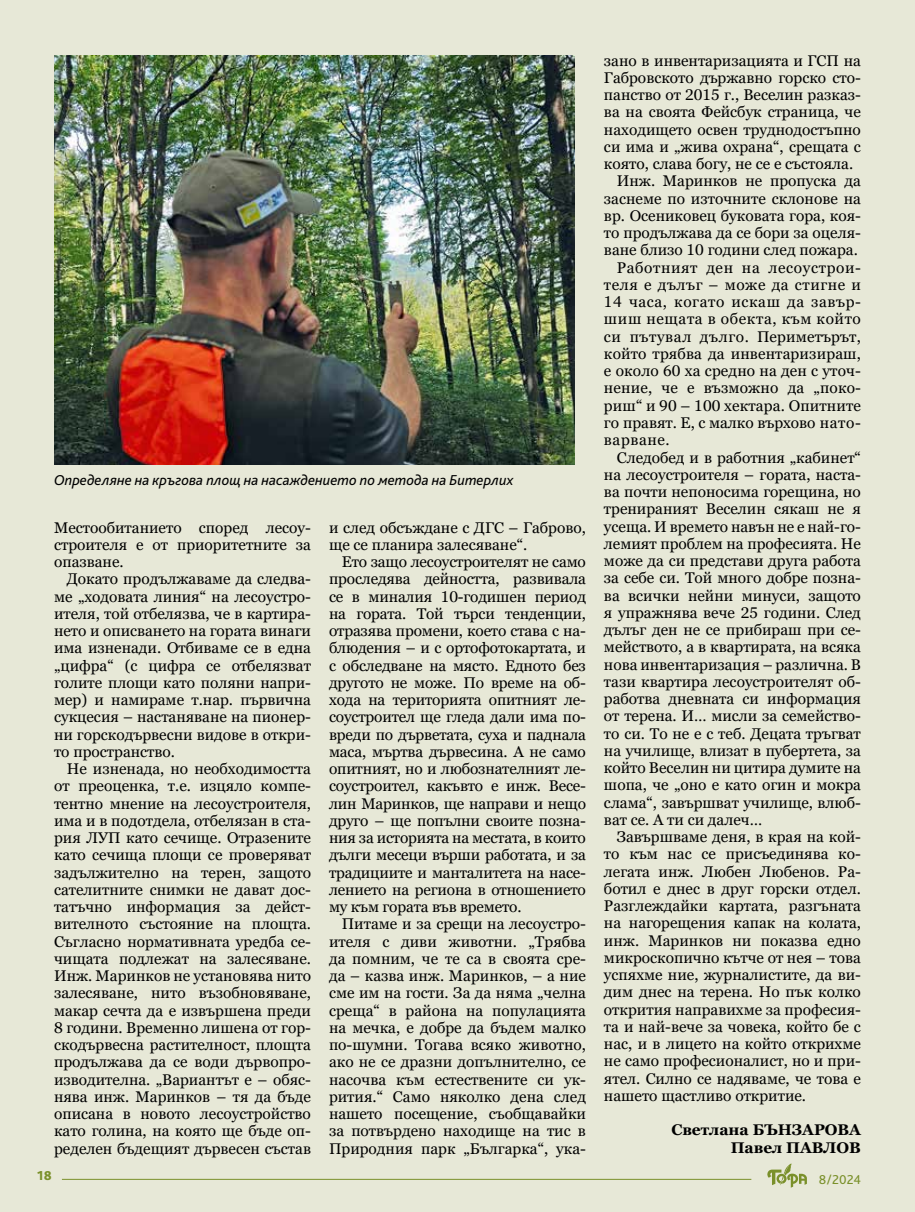
<style>
.page{position:relative;width:915px;height:1212px;background:#fff}
.page>*{position:absolute;margin:0;border:0;box-sizing:border-box;transform-origin:0 0}
.t1{font:15.45px/17.2px "Georgia Pro";color:#000;text-align:justify}
.t2{font:15.45px "Georgia Pro";letter-spacing:.04em;color:#000}
.t3{font:700 15.45px/17.2px "Georgia Pro";color:#000;text-align:right}
.t4{font:italic 15px "Bliss Pro";letter-spacing:-.005em;color:#000}
.t5{font:13.5px "Bliss Pro";color:#7a902a}
.t6{font:800 13.5px "Bliss Pro";color:#7a902a}
</style>
<div class="page">
<div style="left:0;top:0;width:914px;height:1212px;background:#e7e8d7"></div>
<img style="left:54px;top:56px;width:520px;height:409px">
<hr style="left:62px;top:1179px;width:689px;height:1px;background:#7a902a">
<svg style="left:767px;top:1163px;width:39px;height:25px"></svg>
<p class="t4" style="left:54px;top:471px;width:461px">Определяне на кръгова площ на насаждението по метода на Битерлих</p>
<p class="t1" style="left:54px;top:519px;width:258px">Местообитанието според лесоу&shy;строителя е от приоритетните за опазване.</p>
<p class="t1" style="left:54px;top:571px;width:258px;text-indent:13px">Докато продължаваме да следва&shy;ме „ходовата линия“ на лесоустро&shy;ителя, той отбелязва, че в картира&shy;нето и описването на гората винаги има изненади. Отбиваме се в една „цифра“ (с цифра се отбелязват голите площи като поляни напри&shy;мер) и намираме т.нар. първична сукцесия – настаняване на пионер&shy;ни горскодървесни видове в откри&shy;то пространство.</p>
<p class="t1" style="left:54px;top:761px;width:258px;text-indent:13px">Не изненада, но необходимостта от преоценка, т.е. изцяло компе&shy;тентно мнение на лесоустроителя, има и в подотдела, отбелязан в ста&shy;рия ЛУП като сечище. Отразените като сечища площи се проверяват задължително на терен, защото сателитните снимки не дават дос&shy;татъчно информация за дейст&shy;вителното състояние на площта.<br>Съгласно нормативната уредба се&shy;чищата подлежат на залесяване.<br>Инж. Маринков не установява нито залесяване, нито възобновяване, макар сечта да е извършена преди 8 години. Временно лишена от гор&shy;скодървесна растителност, площта продължава да се води дървопро&shy;изводителна. „Вариантът е – обяс&shy;нява инж. Маринков – тя да бъде описана в новото лесоустройство като голина, на която ще бъде оп&shy;ределен бъдещият дървесен състав</p>
<p class="t1" style="left:329px;top:519px;width:258px">и след обсъждане с ДГС – Габрово, ще се планира залесяване“.</p>
<p class="t1" style="left:329px;top:554px;width:258px;text-indent:13px">Ето защо лесоустроителят не само проследява дейността, развивала се в миналия 10-годишен период на гората. Той търси тенденции, отразява промени, което става с на&shy;блюдения – и с ортофотокартата, и с обследване на място. Едното без другото не може. По време на об&shy;хода на територията опитният ле&shy;соустроител ще гледа дали има по&shy;вреди по дърветата, суха и паднала маса, мъртва дървесина. А не само опитният, но и любознателният ле&shy;соустроител, какъвто е инж. Весе&shy;лин Маринков, ще направи и нещо друго – ще попълни своите позна&shy;ния за историята на местата, в които дълги месеци върши работата, и за традициите и манталитета на насе&shy;лението на региона в отношението му към гората във времето.</p>
<p class="t1" style="left:329px;top:916px;width:258px;text-indent:13px">Питаме и за срещи на лесоустро&shy;ителя с диви животни. „Трябва да помним, че те са в своята сре&shy;да – казва инж. Маринков, – а ние сме им на гости. За да няма „челна среща“ в района на популацията на мечка, е добре да бъдем малко по-шумни. Тогава всяко животно, ако не се дразни допълнително, се насочва към естествените си ук&shy;рития.“ Само няколко дена след нашето посещение, съобщавайки за потвърдено находище на тис в Природния парк „Българка“, ука-</p>
<p class="t1" style="left:603px;top:52px;width:258px">зано в инвентаризацията и ГСП на</p>
<p class="t1" style="left:603px;top:70px;width:258px">Габровското държавно горско сто-</p>
<p class="t1" style="left:603px;top:87px;width:258px">панство от 2015 г., Веселин разказ-</p>
<p class="t1" style="left:603px;top:104px;width:258px">ва на своята Фейсбук страница, че</p>
<p class="t1" style="left:603px;top:121px;width:258px">находището освен труднодостъпно</p>
<p class="t1" style="left:603px;top:139px;width:258px">си има и „жива охрана“, срещата с</p>
<p class="t1" style="left:603px;top:156px;width:251px">която, слава богу, не се е състояла.</p>
<p class="t1" style="left:616px;top:173px;width:245px">Инж. Маринков не пропуска да</p>
<p class="t1" style="left:603px;top:190px;width:258px">заснеме по източните склонове на</p>
<p class="t1" style="left:603px;top:208px;width:258px">вр. Осениковец буковата гора, коя-</p>
<p class="t1" style="left:603px;top:225px;width:258px">то продължава да се бори за оцеля-</p>
<p class="t1" style="left:603px;top:242px;width:255px">ване близо 10 години след пожара.</p>
<p class="t2" style="left:616px;top:259px;width:245px">Работният ден на лесоустрои-</p>
<p class="t2" style="left:603px;top:276px;width:258px">теля е дълъг – може да стигне и</p>
<p class="t2" style="left:603px;top:293px;width:258px">14 часа, когато искаш да завър-</p>
<p class="t2" style="left:603px;top:310px;width:258px">шиш нещата в обекта, към който</p>
<p class="t2" style="left:603px;top:328px;width:258px">си пътувал дълго. Периметърът,</p>
<p class="t1" style="left:603px;top:346px;width:258px">който трябва да инвентаризираш,</p>
<p class="t1" style="left:603px;top:363px;width:258px">е около 60 ха средно на ден с уточ-</p>
<p class="t1" style="left:603px;top:380px;width:258px">нение, че е възможно да „поко-</p>
<p class="t1" style="left:603px;top:397px;width:258px">риш“ и 90 – 100 хектара. Опитните</p>
<p class="t1" style="left:603px;top:415px;width:258px">го правят. Е, с малко върхово нато-</p>
<p class="t2" style="left:603px;top:431px;width:67px">варване.</p>
<p class="t1" style="left:616px;top:449px;width:245px">Следобед и в работния „кабинет“</p>
<p class="t1" style="left:603px;top:466px;width:258px">на лесоустроителя – гората, наста-</p>
<p class="t1" style="left:603px;top:484px;width:258px">ва почти непоносима горещина, но</p>
<p class="t1" style="left:603px;top:501px;width:258px">тренираният Веселин сякаш не я</p>
<p class="t1" style="left:603px;top:518px;width:258px">усеща. И времето навън не е най-го-</p>
<p class="t1" style="left:603px;top:535px;width:258px">лемият проблем на професията. Не</p>
<p class="t1" style="left:603px;top:553px;width:258px">може да си представи друга работа</p>
<p class="t1" style="left:603px;top:570px;width:258px">за себе си. Той много добре позна-</p>
<p class="t1" style="left:603px;top:587px;width:258px">ва всички нейни минуси, защото</p>
<p class="t1" style="left:603px;top:604px;width:258px">я упражнява вече 25 години. След</p>
<p class="t1" style="left:603px;top:622px;width:258px">дълъг ден не се прибираш при се-</p>
<p class="t1" style="left:603px;top:639px;width:258px">мейството, а в квартирата, на всяка</p>
<p class="t1" style="left:603px;top:656px;width:258px">нова инвентаризация – различна. В</p>
<p class="t1" style="left:603px;top:673px;width:258px">тази квартира лесоустроителят об-</p>
<p class="t1" style="left:603px;top:691px;width:258px">работва дневната си информация</p>
<p class="t1" style="left:603px;top:708px;width:258px">от терена. И… мисли за семейство-</p>
<p class="t1" style="left:603px;top:725px;width:258px">то си. То не е с теб. Децата тръгват</p>
<p class="t1" style="left:603px;top:742px;width:258px">на училище, влизат в пубертета, за</p>
<p class="t1" style="left:603px;top:760px;width:258px">който Веселин ни цитира думите на</p>
<p class="t1" style="left:603px;top:777px;width:258px">шопа, че „оно е като огин и мокра</p>
<p class="t1" style="left:603px;top:794px;width:258px">слама“, завършват училище, влюб-</p>
<p class="t1" style="left:603px;top:811px;width:160px">ват се. А ти си далеч…</p>
<p class="t1" style="left:616px;top:829px;width:245px">Завършваме деня, в края на кой-</p>
<p class="t1" style="left:603px;top:846px;width:258px">то към нас се присъединява ко-</p>
<p class="t1" style="left:603px;top:863px;width:258px">легата инж. Любен Любенов. Ра-</p>
<p class="t1" style="left:603px;top:880px;width:258px">ботил е днес в друг горски отдел.</p>
<p class="t1" style="left:603px;top:898px;width:258px">Разглеждайки картата, разгъната</p>
<p class="t1" style="left:603px;top:915px;width:258px">на нагорещения капак на колата,</p>
<p class="t1" style="left:603px;top:932px;width:258px">инж. Маринков ни показва едно</p>
<p class="t1" style="left:603px;top:949px;width:258px">микроскопично кътче от нея – това</p>
<p class="t1" style="left:603px;top:967px;width:258px">успяхме ние, журналистите, да ви-</p>
<p class="t1" style="left:603px;top:984px;width:258px">дим днес на терена. Но пък колко</p>
<p class="t1" style="left:603px;top:1001px;width:258px">открития направихме за професия-</p>
<p class="t1" style="left:603px;top:1018px;width:258px">та и най-вече за човека, който бе с</p>
<p class="t1" style="left:603px;top:1036px;width:258px">нас, и в лицето на който открихме</p>
<p class="t1" style="left:603px;top:1053px;width:258px">не само професионалист, но и при-</p>
<p class="t1" style="left:603px;top:1070px;width:258px">ятел. Силно се надяваме, че това е</p>
<p class="t1" style="left:603px;top:1087px;width:203px">нашето щастливо откритие.</p>
<p class="t3" style="left:671px;top:1122px;width:191px">Светлана БЪНЗАРОВА<br>Павел ПАВЛОВ</p>
<p class="t6" style="left:37px;top:1167px;width:16px">18</p>
<p class="t5" style="left:818px;top:1171px;width:44px">8/2024</p>
</div>
